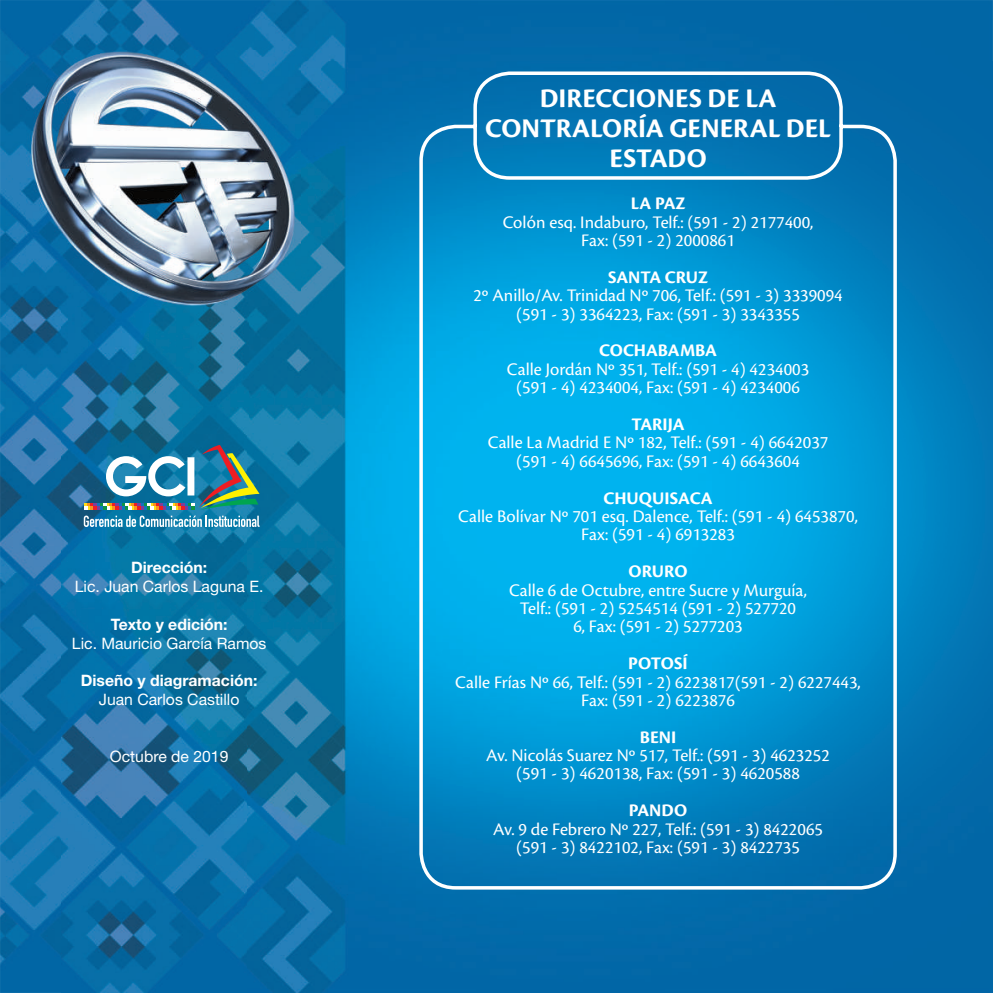
<style>
.page{position:relative;width:993px;height:993px;background:#fff}
.page>*{position:absolute;margin:0;border:0;box-sizing:border-box;transform-origin:0 0}
.t1{font:700 28px/29.8px "Cronos Pro";letter-spacing:.005em;color:#fff;text-align:center}
.t2{font:18.38px/18.4px "Cronos Pro";color:#fff;text-align:center}
.t3{font:700 18.38px "Cronos Pro";color:#fff}
.t4{font:15.75px "Helvetica Neue LT Std";color:#fff}
.t5{font:700 15.75px "Helvetica Neue LT Std";color:#fff}
</style>
<div class="page">
<img style="left:0;top:0;width:992px;height:61px">
<img style="left:0;top:61px;width:61px;height:931px">
<img style="left:248px;top:61px;width:744px;height:931px">
<img style="left:61px;top:306px;width:187px;height:686px">
<img style="left:26px;top:51px;width:274px;height:255px">
<svg style="left:417px;top:70px;width:481px;height:821px;background:#0797d3"></svg>
<svg style="left:84px;top:445px;width:175px;height:82px;background:#4c8ea3"></svg>
<p class="t5" style="left:131px;top:557px;width:78px">Dirección:</p>
<p class="t4" style="left:75px;top:576px;width:190px">Lic. Juan Carlos Laguna E.</p>
<p class="t5" style="left:111px;top:614px;width:118px">Texto y edición:</p>
<p class="t4" style="left:72px;top:633px;width:196px">Lic. Mauricio García Ramos</p>
<p class="t5" style="left:81px;top:670px;width:178px">Diseño y diagramación:</p>
<p class="t4" style="left:99px;top:690px;width:142px">Juan Carlos Castillo</p>
<p class="t4" style="left:110px;top:746px;width:120px">Octubre de 2019</p>
<h1 class="t1" style="left:485px;top:84px;width:347px">DIRECCIONES DE LA<br>CONTRALORÍA GENERAL DEL<br>ESTADO</h1>
<p class="t3" style="left:630px;top:193px;width:56px">LA PAZ</p>
<p class="t2" style="left:502px;top:213px;width:312px">Colón esq. Indaburo, Telf.: (591 - 2) 2177400,<br>Fax: (591 - 2) 2000861</p>
<p class="t3" style="left:608px;top:266px;width:101px">SANTA CRUZ</p>
<p class="t2" style="left:473px;top:286px;width:371px">2º Anillo/Av. Trinidad Nº 706, Telf.: (591 - 3) 3339094 (591 - 3) 3364223, Fax: (591 - 3) 3343355</p>
<p class="t3" style="left:599px;top:340px;width:119px">COCHABAMBA</p>
<p class="t2" style="left:507px;top:360px;width:304px">Calle Jordán Nº 351, Telf.: (591 - 4) 4234003 (591 - 4) 4234004, Fax: (591 - 4) 4234006</p>
<p class="t3" style="left:631px;top:413px;width:55px">TARIJA</p>
<p class="t2" style="left:487px;top:433px;width:342px">Calle La Madrid E Nº 182, Telf.: (591 - 4) 6642037 (591 - 4) 6645696, Fax: (591 - 4) 6643604</p>
<p class="t3" style="left:603px;top:487px;width:110px">CHUQUISACA</p>
<p class="t2" style="left:458px;top:507px;width:401px">Calle Bolívar Nº 701 esq. Dalence, Telf.: (591 - 4) 6453870,<br>Fax: (591 - 4) 6913283</p>
<p class="t3" style="left:628px;top:560px;width:60px">ORURO</p>
<p class="t2" style="left:509px;top:580px;width:299px">Calle 6 de Octubre, entre Sucre y Murguía,<br>Telf.: (591 - 2) 5254514 (591 - 2) 527720<br>6, Fax: (591 - 2) 5277203</p>
<p class="t3" style="left:628px;top:652px;width:61px">POTOSÍ</p>
<p class="t2" style="left:455px;top:672px;width:407px">Calle Frías Nº 66, Telf.: (591 - 2) 6223817(591 - 2) 6227443,<br>Fax: (591 - 2) 6223876</p>
<p class="t3" style="left:639px;top:726px;width:38px">BENI</p>
<p class="t2" style="left:486px;top:746px;width:345px">Av. Nicolás Suarez Nº 517, Telf.: (591 - 3) 4623252 (591 - 3) 4620138, Fax: (591 - 3) 4620588</p>
<p class="t3" style="left:628px;top:799px;width:60px">PANDO</p>
<p class="t2" style="left:493px;top:819px;width:331px">Av. 9 de Febrero Nº 227, Telf.: (591 - 3) 8422065 (591 - 3) 8422102, Fax: (591 - 3) 8422735</p>
</div>
